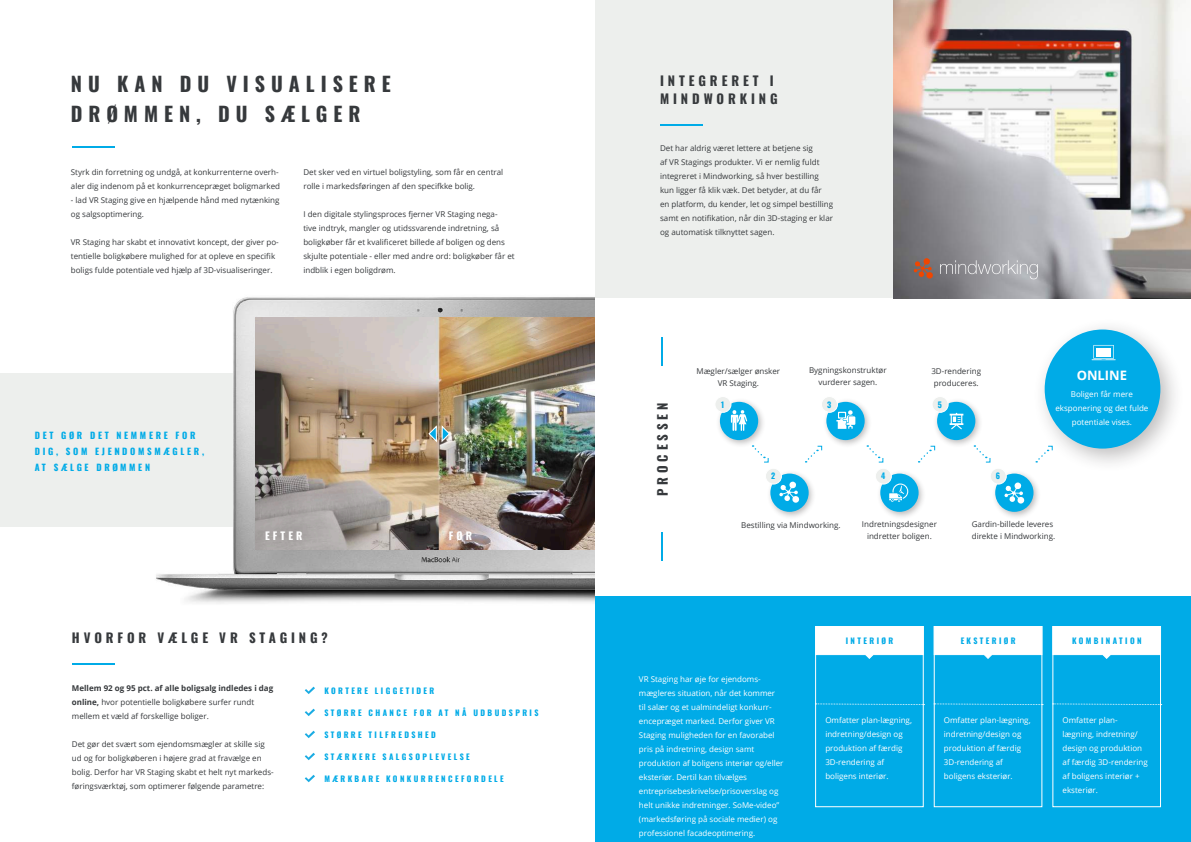
<style>
.page{position:relative;width:1191px;height:842px;background:#fff}
.page>*{position:absolute;margin:0;border:0;box-sizing:border-box;transform-origin:0 0}
.t1{font:700 20px/30px "Oswald";letter-spacing:.3em;color:#36393c}
.t2{font:700 13px/18px "Oswald";letter-spacing:.3em;color:#36393c}
.t3{font:700 13px "Open Sans";color:#fff}
.t4{font:700 10.5px "Oswald";letter-spacing:.3em;color:#fff}
.t5{font:700 9px/16px "Oswald";letter-spacing:.3em;color:#00abe7}
.t6{font:8px/14px "Open Sans";color:#36393c}
.t7{font:8px/14px "Open Sans";color:#fff}
.t8{font:700 8px "Oswald";letter-spacing:.3em;color:#00abe7}
.s1{font-weight:700}
.s2{font-style:inherit}
</style>
<div class="page">
<div style="left:0;top:373px;width:234px;height:153px;background:#edefed"></div>
<img style="left:142px;top:297px;width:453px;height:307px">
<div style="left:595px;top:0;width:298px;height:298px;background:#edefed"></div>
<hr style="left:72px;top:146px;width:42px;height:2px;background:#00abe7">
<hr style="left:72px;top:663px;width:42px;height:2px;background:#00abe7">
<hr style="left:660px;top:124px;width:42px;height:2px;background:#00abe7">
<hr style="left:661px;top:532px;width:2px;height:28px;background:#00abe7">
<hr style="left:661px;top:338px;width:2px;height:28px;background:#00abe7">
<div style="left:595px;top:596px;width:596px;height:246px;background:#00abe7"></div>
<svg style="left:305px;top:687px;width:10px;height:7px"></svg>
<svg style="left:305px;top:709px;width:10px;height:7px"></svg>
<svg style="left:305px;top:731px;width:10px;height:7px"></svg>
<svg style="left:305px;top:753px;width:10px;height:7px"></svg>
<svg style="left:305px;top:775px;width:10px;height:7px"></svg>
<img style="left:893px;top:0;width:298px;height:299px">
<div style="left:1032px;top:317px;width:152px;height:156px;background:#231f20;opacity:.3"></div>
<div style="left:1044px;top:329px;width:116px;height:120px;background:#00abe7;border-radius:50%"></div>
<div style="left:716px;top:398px;width:50px;height:50px;background:#231f20;opacity:.3"></div>
<div style="left:720px;top:402px;width:38px;height:38px;background:#00abe7;border-radius:50%"></div>
<div style="left:715px;top:396px;width:16px;height:16px;background:#edefed;border-radius:50%"></div>
<div style="left:714px;top:396px;width:17px;height:17px;border:1px solid #fff;border-radius:50%"></div>
<svg style="left:731px;top:410px;width:16px;height:21px"></svg>
<div style="left:822px;top:398px;width:51px;height:50px;background:#231f20;opacity:.3"></div>
<div style="left:826px;top:402px;width:38px;height:38px;background:#00abe7;border-radius:50%"></div>
<div style="left:821px;top:396px;width:16px;height:16px;background:#edefed;border-radius:50%"></div>
<div style="left:821px;top:396px;width:17px;height:17px;border:1px solid #fff;border-radius:50%"></div>
<svg style="left:836px;top:410px;width:19px;height:19px"></svg>
<div style="left:933px;top:398px;width:50px;height:50px;background:#231f20;opacity:.3"></div>
<div style="left:937px;top:402px;width:38px;height:38px;background:#00abe7;border-radius:50%"></div>
<div style="left:932px;top:396px;width:16px;height:16px;background:#edefed;border-radius:50%"></div>
<div style="left:931px;top:396px;width:17px;height:17px;border:1px solid #fff;border-radius:50%"></div>
<svg style="left:949px;top:413px;width:14px;height:16px"></svg>
<div style="left:876px;top:470px;width:50px;height:50px;background:#231f20;opacity:.3"></div>
<div style="left:880px;top:474px;width:38px;height:38px;background:#00abe7;border-radius:50%"></div>
<div style="left:875px;top:468px;width:16px;height:16px;background:#edefed;border-radius:50%"></div>
<div style="left:874px;top:468px;width:18px;height:17px;border:1px solid #fff;border-radius:50%"></div>
<svg style="left:889px;top:483px;width:19px;height:19px"></svg>
<svg style="left:940px;top:260px;width:98px;height:19px"></svg>
<svg style="left:913px;top:258px;width:20px;height:21px"></svg>
<div style="left:766px;top:470px;width:51px;height:50px;background:#231f20;opacity:.3"></div>
<div style="left:770px;top:474px;width:38px;height:38px;background:#00abe7;border-radius:50%"></div>
<div style="left:765px;top:468px;width:16px;height:16px;background:#edefed;border-radius:50%"></div>
<div style="left:765px;top:468px;width:17px;height:17px;border:1px solid #fff;border-radius:50%"></div>
<svg style="left:779px;top:482px;width:20px;height:21px"></svg>
<div style="left:991px;top:470px;width:50px;height:50px;background:#231f20;opacity:.3"></div>
<div style="left:995px;top:474px;width:38px;height:38px;background:#00abe7;border-radius:50%"></div>
<div style="left:990px;top:468px;width:16px;height:16px;background:#edefed;border-radius:50%"></div>
<div style="left:989px;top:468px;width:17px;height:17px;border:1px solid #fff;border-radius:50%"></div>
<svg style="left:1004px;top:482px;width:20px;height:22px"></svg>
<svg style="left:752px;top:445px;width:17px;height:18px"></svg>
<svg style="left:974px;top:445px;width:17px;height:18px"></svg>
<svg style="left:867px;top:445px;width:17px;height:18px"></svg>
<svg style="left:805px;top:445px;width:17px;height:18px"></svg>
<svg style="left:918px;top:445px;width:17px;height:18px"></svg>
<svg style="left:1036px;top:445px;width:17px;height:18px"></svg>
<svg style="left:1091px;top:345px;width:24px;height:15px"></svg>
<div style="left:1096px;top:348px;width:14px;height:8px;background:#fff"></div>
<div style="left:815px;top:626px;width:108px;height:181px;border:1px solid #fff"></div>
<div style="left:815px;top:626px;width:108px;height:29px;background:#fff"></div>
<div style="left:934px;top:626px;width:108px;height:29px;background:#fff"></div>
<div style="left:1052px;top:626px;width:108px;height:29px;background:#fff"></div>
<svg style="left:865px;top:653px;width:8px;height:6px"></svg>
<svg style="left:983px;top:653px;width:9px;height:6px"></svg>
<svg style="left:1102px;top:653px;width:9px;height:6px"></svg>
<svg style="left:815px;top:703px;width:109px;height:2px"></svg>
<svg style="left:934px;top:703px;width:109px;height:2px"></svg>
<svg style="left:1052px;top:703px;width:109px;height:2px"></svg>
<img style="left:255px;top:317px;width:340px;height:233px">
<svg style="left:427px;top:424px;width:24px;height:19px"></svg>
<h1 class="t1" style="left:71px;top:70px;width:321px">NU KAN DU VISUALISERE<br>DRØMMEN, DU SÆLGER</h1>
<p class="t6" style="left:71px;top:165px;width:211px">Styrk din forretning og undgå, at konkurrenterne overh&shy;aler dig indenom på et konkurrencepræget boligmarked</p>
<p class="t6" style="left:71px;top:193px;width:210px">- lad VR Staging give en hjælpende hånd med nytænking og salgsoptimering.</p>
<p class="t6" style="left:71px;top:235px;width:209px">VR Staging har skabt et innovativt koncept, der giver po&shy;tentielle boligkøbere mulighed for at opleve en specifik boligs fulde potentiale ved hjælp af 3D-visualiseringer.</p>
<p class="t6" style="left:303px;top:165px;width:201px">Det sker ved en virtuel boligstyling, som får en central rolle i markedsføringen af den specifkke bolig.</p>
<p class="t6" style="left:303px;top:207px;width:213px">I den digitale stylingsproces fjerner VR Staging nega-<br>tive indtryk, mangler og utidssvarende indretning, så boligkøber får et kvalificeret billede af boligen og dens skjulte potentiale - eller med andre ord: boligkøber får et indblik i egen boligdrøm.</p>
<p class="t5" style="left:35px;top:428px;width:171px">DET GØR DET NEMMERE FOR<br>DIG, SOM EJENDOMSMÆGLER,<br>AT SÆLGE DRØMMEN</p>
<h3 class="t4" style="left:265px;top:530px;width:39px">EFTER</h3>
<h3 class="t4" style="left:449px;top:530px;width:25px">FØR</h3>
<h2 class="t2" style="left:72px;top:630px;width:257px">HVORFOR VÆLGE VR STAGING?</h2>
<p class="t6" style="left:72px;top:681px;width:203px"><span class="s1">Mellem 92 og 95 pct. af alle boligsalg indledes i dag online,</span> hvor potentielle boligkøbere surfer rundt mellem et væld af forskellige boliger.</p>
<p class="t6" style="left:72px;top:737px;width:203px">Det gør det svært som ejendomsmægler at skille sig ud og for boligkøberen i højere grad at fravælge en bolig. Derfor har VR Staging skabt et helt nyt markeds&shy;føringsværktøj, som optimerer følgende parametre:</p>
<p class="t8" style="left:324px;top:687px;width:112px">KORTERE LIGGETIDER</p>
<p class="t8" style="left:324px;top:709px;width:216px">STØRRE CHANCE FOR AT NÅ UDBUDSPRIS</p>
<p class="t8" style="left:324px;top:731px;width:113px">STØRRE TILFREDSHED</p>
<p class="t8" style="left:324px;top:753px;width:147px">STÆRKERE SALGSOPLEVELSE</p>
<p class="t8" style="left:324px;top:775px;width:181px">MÆRKBARE KONKURRENCEFORDELE</p>
<h2 class="t2" style="left:660px;top:73px;width:119px">INTEGRERET I<br>MINDWORKING</h2>
<p class="t6" style="left:660px;top:141px;width:174px">Det har aldrig været lettere at betjene sig<br>af VR Stagings produkter. Vi er nemlig fuldt integreret i Mindworking, så hver bestilling kun ligger få klik væk. Det betyder, at du får en platform, du kender, let og simpel bestilling samt en notifikation, når din 3D-staging er klar og automatisk tilknyttet sagen.</p>
<h2 class="t2" style="left:654px;top:496px;width:95px;rotate:-90deg">PROCESSEN</h2>
<p class="t6" style="left:696px;top:365px;width:85px;line-height:12px;text-align:center">Mægler/sælger ønsker<br>VR Staging.</p>
<p class="t8" style="left:721px;top:400px;width:5px">1</p>
<p class="t8" style="left:771px;top:472px;width:6px">2</p>
<p class="t6" style="left:809px;top:364px;width:79px;line-height:12px;text-align:center">Bygningskonstruktør vurderer sagen.</p>
<p class="t8" style="left:827px;top:400px;width:6px">3</p>
<p class="t8" style="left:881px;top:472px;width:6px">4</p>
<p class="t6" style="left:931px;top:364px;width:51px;line-height:12px;text-align:center">3D-rendering produceres.</p>
<p class="t8" style="left:937px;top:400px;width:6px">5</p>
<p class="t8" style="left:995px;top:472px;width:6px">6</p>
<h2 class="t3" style="left:1076px;top:366px;width:52px">ONLINE</h2>
<p class="t7" style="left:1055px;top:387px;width:94px;text-align:center">Boligen får mere eksponering og det fulde potentiale vises.</p>
<p class="t6" style="left:741px;top:518px;width:101px">Bestilling via Mindworking.</p>
<p class="t6" style="left:862px;top:518px;width:76px;line-height:12px;text-align:center">Indretningsdesigner indretter boligen.</p>
<p class="t6" style="left:971px;top:518px;width:85px;line-height:12px">Gardin-billede leveres direkte i Mindworking.</p>
<p class="t7" style="left:639px;top:671px;width:146px">VR Staging har øje for ejendoms&shy;mægleres situation, når det kommer til salær og et ualmindeligt konkurr&shy;encepræget marked. Derfor giver VR Staging muligheden for en favorabel pris på indretning, design samt produktion af boligens interiør <span class="s2">og/</span>eller eksteriør. Dertil kan tilvælges entreprisebeskrivelse/prisoverslag og helt unikke indretninger. SoMe-video” (markedsføring på sociale medier) og professionel facadeoptimering.</p>
<p class="t8" style="left:846px;top:637px;width:49px">INTERIØR</p>
<p class="t8" style="left:960px;top:637px;width:57px">EKSTERIØR</p>
<p class="t8" style="left:1072px;top:637px;width:71px">KOMBINATION</p>
<p class="t7" style="left:825px;top:713px;width:88px"><span class="s2">O</span>mfatter plan-lægning, indretning/design og produktion af færdig<br>3D-rendering af boligens interiør.</p>
<p class="t7" style="left:944px;top:713px;width:88px"><span class="s2">O</span>mfatter plan-lægning, indretning/design og produktion af færdig<br>3D-rendering af boligens eksteriør.</p>
<p class="t7" style="left:1062px;top:713px;width:87px"><span class="s2">O</span>mfatter plan&shy;lægning, indretning/ design og produktion af færdig 3D-rendering af boligens interiør + eksteriør.</p>
</div>
